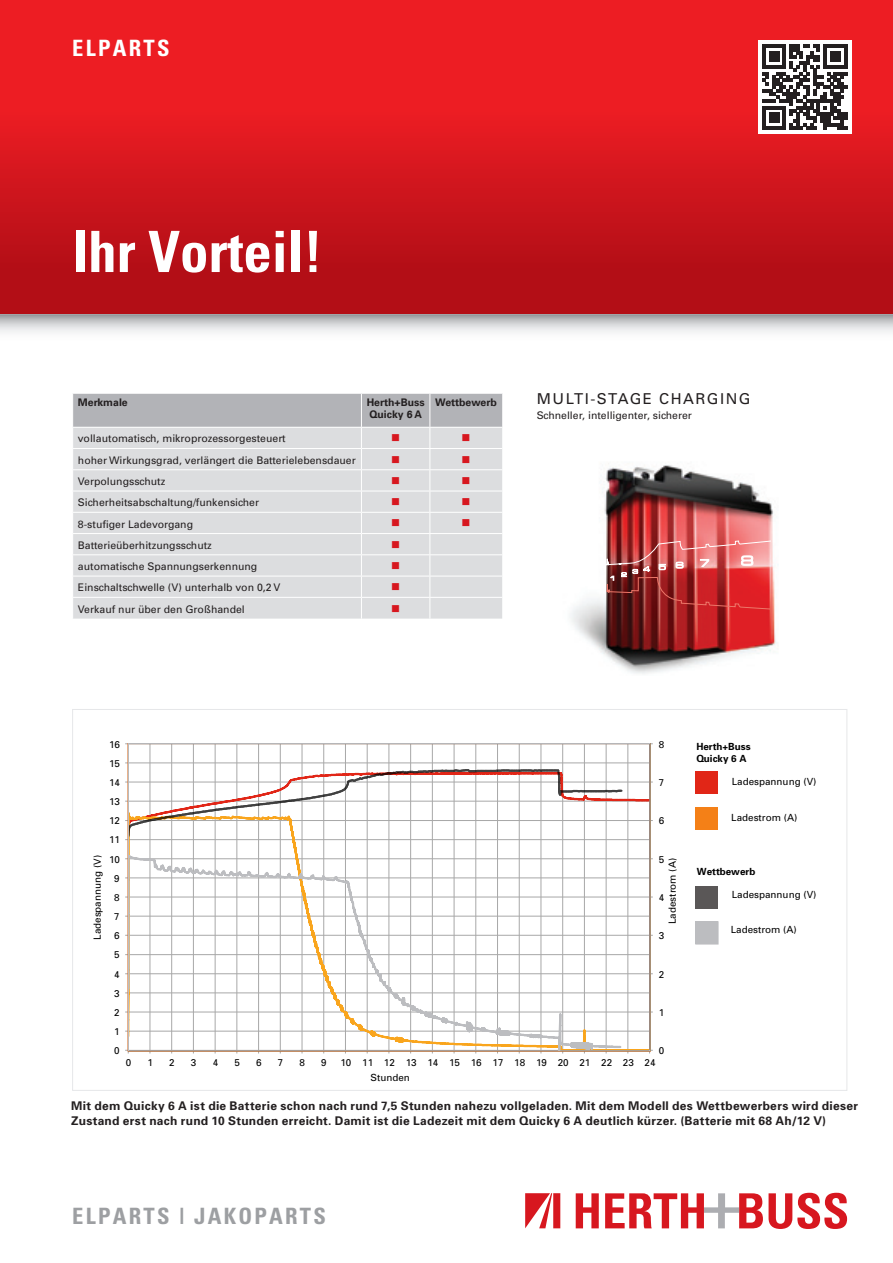
<style>
.page{position:relative;width:893px;height:1263px;background:#fff}
.page>*{position:absolute;margin:0;border:0;box-sizing:border-box;transform-origin:0 0}
.t1{font:700 condensed 57px "Univers";color:#fff}
.t2{font:700 condensed 22.5px "Univers";letter-spacing:.1em;color:#9d9fa2}
.t3{font:700 condensed 22.5px "Univers";letter-spacing:.1em;color:#fff}
.t4{font:15px "Univers";letter-spacing:.1em;color:#231f20}
.t5{font:700 12px/15px "Univers";letter-spacing:.025em;color:#231f20}
.t6{font:12px "Wingdings";color:#d7171f}
.t7{font:10.5px "Univers";color:#231f20}
.t8{font:700 10.5px/12px "Univers Com 65";color:#231f20}
.t9{font:9.9px/14.4px "Univers";color:#000}
.t10{font:700 9.9px/11.9px "Univers";color:#000}
</style>
<div class="page">
<img style="left:570px;top:463px;width:207px;height:211px">
<svg style="left:606px;top:534px;width:165px;height:75px;background:#bb4748"></svg>
<svg style="left:576px;top:1193px;width:23px;height:35px"></svg>
<svg style="left:605px;top:1193px;width:242px;height:36px"></svg>
<svg style="left:525px;top:1193px;width:35px;height:35px"></svg>
<img style="left:0;top:0;width:893px;height:333px">
<div style="left:758px;top:40px;width:93px;height:94px;background:#fff"></div>
<svg style="left:762px;top:45px;width:85px;height:85px"></svg>
<svg style="left:79px;top:709px;width:751px;height:345px"></svg>
<div style="left:696px;top:771px;width:22px;height:22px;background:#e12617"></div>
<div style="left:696px;top:807px;width:22px;height:22px;background:#f48017"></div>
<div style="left:696px;top:886px;width:22px;height:22px;background:#5a5757"></div>
<div style="left:696px;top:922px;width:22px;height:22px;background:#bcbdc0"></div>
<div style="left:695px;top:921px;width:24px;height:23px;border:1px solid #bcbdc0"></div>
<svg style="left:73px;top:393px;width:429px;height:226px;background:#d7d8da"></svg>
<h2 class="t3" style="left:72px;top:34px;width:99px">ELPARTS</h2>
<h1 class="t1" style="left:72px;top:217px;width:252px">IHR VORTEIL!</h1>
<p class="t8" style="left:78px;top:396px;width:51px">Merkmale</p>
<p class="t8" style="left:367px;top:396px;width:59px">Herth+Buss<br>Quicky 6 A</p>
<p class="t8" style="left:435px;top:396px;width:63px">Wettbewerb</p>
<p class="t7" style="left:78px;top:432px;width:209px">vollautomatisch, mikroprozessorgesteuert</p>
<p class="t6" style="left:391px;top:432px;width:10px">■</p>
<p class="t6" style="left:462px;top:432px;width:10px">■</p>
<p class="t7" style="left:78px;top:453px;width:279px">hoher Wirkungsgrad, verlängert die Batterielebensdauer</p>
<p class="t6" style="left:391px;top:453px;width:10px">■</p>
<p class="t6" style="left:462px;top:453px;width:10px">■</p>
<p class="t7" style="left:78px;top:475px;width:89px">Verpolungsschutz</p>
<p class="t6" style="left:391px;top:474px;width:10px">■</p>
<p class="t6" style="left:462px;top:474px;width:10px">■</p>
<p class="t7" style="left:78px;top:496px;width:183px">Sicherheitsabschaltung/funkensicher</p>
<p class="t6" style="left:391px;top:495px;width:10px">■</p>
<p class="t6" style="left:462px;top:495px;width:10px">■</p>
<p class="t7" style="left:78px;top:517px;width:117px">8-stufiger Ladevorgang</p>
<p class="t6" style="left:391px;top:517px;width:10px">■</p>
<p class="t6" style="left:462px;top:517px;width:10px">■</p>
<p class="t7" style="left:78px;top:538px;width:135px">Batterieüberhitzungsschutz</p>
<p class="t6" style="left:391px;top:538px;width:10px">■</p>
<p class="t7" style="left:78px;top:560px;width:181px">automatische Spannungserkennung</p>
<p class="t6" style="left:391px;top:559px;width:10px">■</p>
<p class="t7" style="left:78px;top:581px;width:204px">Einschaltschwelle (V) unterhalb von 0,2 V</p>
<p class="t6" style="left:391px;top:580px;width:10px">■</p>
<p class="t7" style="left:78px;top:602px;width:168px">Verkauf nur über den Großhandel</p>
<p class="t6" style="left:391px;top:602px;width:10px">■</p>
<h3 class="t4" style="left:537px;top:390px;width:215px">MULTI-STAGE CHARGING</h3>
<p class="t7" style="left:537px;top:409px;width:157px">Schneller, intelligenter, sicherer</p>
<p class="t9" style="left:109px;top:737px;width:12px">16</p>
<p class="t9" style="left:109px;top:756px;width:12px">15</p>
<p class="t9" style="left:109px;top:775px;width:12px">14</p>
<p class="t9" style="left:109px;top:794px;width:12px">13</p>
<p class="t9" style="left:109px;top:813px;width:12px">12</p>
<p class="t9" style="left:109px;top:832px;width:12px">11</p>
<p class="t9" style="left:659px;top:737px;width:7px">8</p>
<p class="t9" style="left:659px;top:775px;width:7px">7</p>
<p class="t9" style="left:659px;top:813px;width:7px">6</p>
<p class="t10" style="left:696px;top:740px;width:56px">Herth+Buss<br>Quicky 6 A</p>
<p class="t9" style="left:732px;top:774px;width:86px">Ladespannung (V)</p>
<p class="t9" style="left:731px;top:810px;width:68px">Ladestrom (A)</p>
<p class="t9" style="left:109px;top:852px;width:12px">10</p>
<p class="t9" style="left:659px;top:852px;width:7px">5</p>
<p class="t9" style="left:90px;top:940px;width:86px;rotate:-90deg">Ladespannung (V)</p>
<p class="t9" style="left:665px;top:924px;width:68px;rotate:-90deg">Ladestrom (A)</p>
<p class="t9" style="left:114px;top:871px;width:7px">9</p>
<p class="t9" style="left:114px;top:890px;width:7px">8</p>
<p class="t9" style="left:659px;top:890px;width:7px">4</p>
<p class="t9" style="left:114px;top:909px;width:7px">7</p>
<p class="t9" style="left:114px;top:928px;width:7px">6</p>
<p class="t9" style="left:659px;top:928px;width:7px">3</p>
<p class="t9" style="left:114px;top:947px;width:7px">5</p>
<p class="t9" style="left:114px;top:967px;width:7px">4</p>
<p class="t9" style="left:114px;top:986px;width:7px">3</p>
<p class="t9" style="left:114px;top:1005px;width:7px">2</p>
<p class="t9" style="left:114px;top:1024px;width:7px">1</p>
<p class="t9" style="left:114px;top:1043px;width:7px">0</p>
<p class="t9" style="left:659px;top:967px;width:7px">2</p>
<p class="t9" style="left:659px;top:1005px;width:7px">1</p>
<p class="t9" style="left:659px;top:1043px;width:7px">0</p>
<p class="t9" style="left:126px;top:1055px;width:7px">0</p>
<p class="t9" style="left:148px;top:1055px;width:7px">1</p>
<p class="t9" style="left:169px;top:1055px;width:7px">2</p>
<p class="t9" style="left:191px;top:1055px;width:7px">3</p>
<p class="t9" style="left:213px;top:1055px;width:7px">4</p>
<p class="t9" style="left:234px;top:1055px;width:7px">5</p>
<p class="t9" style="left:256px;top:1055px;width:7px">6</p>
<p class="t9" style="left:278px;top:1055px;width:7px">7</p>
<p class="t9" style="left:300px;top:1055px;width:7px">8</p>
<p class="t9" style="left:321px;top:1055px;width:7px">9</p>
<p class="t9" style="left:371px;top:1055px;width:286px;text-indent:-30px">10 11 12 13 14 15 16 17 18 19 20 21 22 23 24<br>Stunden</p>
<p class="t10" style="left:697px;top:865px;width:60px">Wettbewerb</p>
<p class="t9" style="left:732px;top:887px;width:86px">Ladespannung (V)</p>
<p class="t9" style="left:731px;top:922px;width:68px">Ladestrom (A)</p>
<p class="t5" style="left:71px;top:1098px;width:788px">Mit dem Quicky 6 A ist die Batterie schon nach rund 7,5 Stunden nahezu vollgeladen. Mit dem Modell des Wettbewerbers wird dieser<br>Zustand erst nach rund 10 Stunden erreicht. Damit ist die Ladezeit mit dem Quicky 6 A deutlich kürzer. (Batterie mit 68 Ah/12 V)</p>
<h2 class="t2" style="left:72px;top:1202px;width:255px">ELPARTS | JAKOPARTS</h2>
</div>
